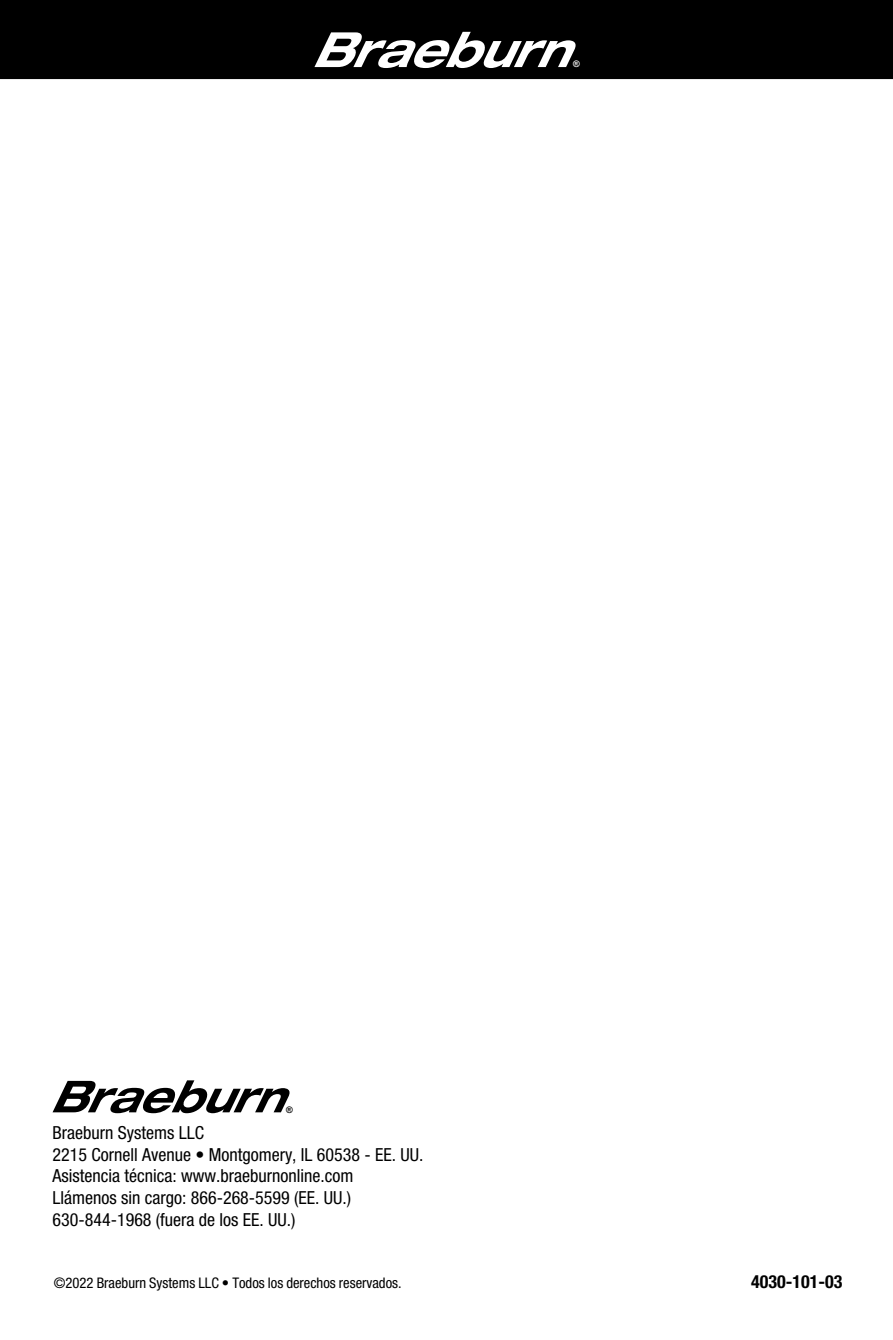
<style>
.page{position:relative;width:893px;height:1340px;background:#fff}
.page>*{position:absolute;margin:0;border:0;box-sizing:border-box;transform-origin:0 0}
.t1{font:condensed 18px/21.6px "Helvetica Neue LT Std";color:#000}
.t2{font:700 condensed 18px "Helvetica Neue LT Std";color:#000}
.t3{font:condensed 14.62px "Helvetica Neue LT Std";color:#000}
.t4{font:700 9px "Arial";color:#fff}
.t5{font:700 9px "Arial";color:#000}
</style>
<div class="page">
<div style="left:0;top:0;width:893px;height:79px;background:#000"></div>
<svg style="left:314px;top:32px;width:264px;height:36px"></svg>
<svg style="left:53px;top:1080px;width:237px;height:33px"></svg>
<p class="t4" style="left:573px;top:58px;width:8px">®</p>
<p class="t5" style="left:286px;top:1103px;width:8px">®</p>
<p class="t1" style="left:53px;top:1121px;width:372px">Braeburn Systems LLC<br>2215 Cornell Avenue • Montgomery, IL 60538 - EE. UU.<br>Asistencia técnica: www.braeburnonline.com<br>Llámenos sin cargo: 866-268-5599 (EE. UU.)<br>630-844-1968 (fuera de los EE. UU.)</p>
<p class="t3" style="left:54px;top:1273px;width:349px">©2022 Braeburn Systems LLC • Todos los derechos reservados.</p>
<p class="t2" style="left:751px;top:1270px;width:93px">4030-101-03</p>
</div>
